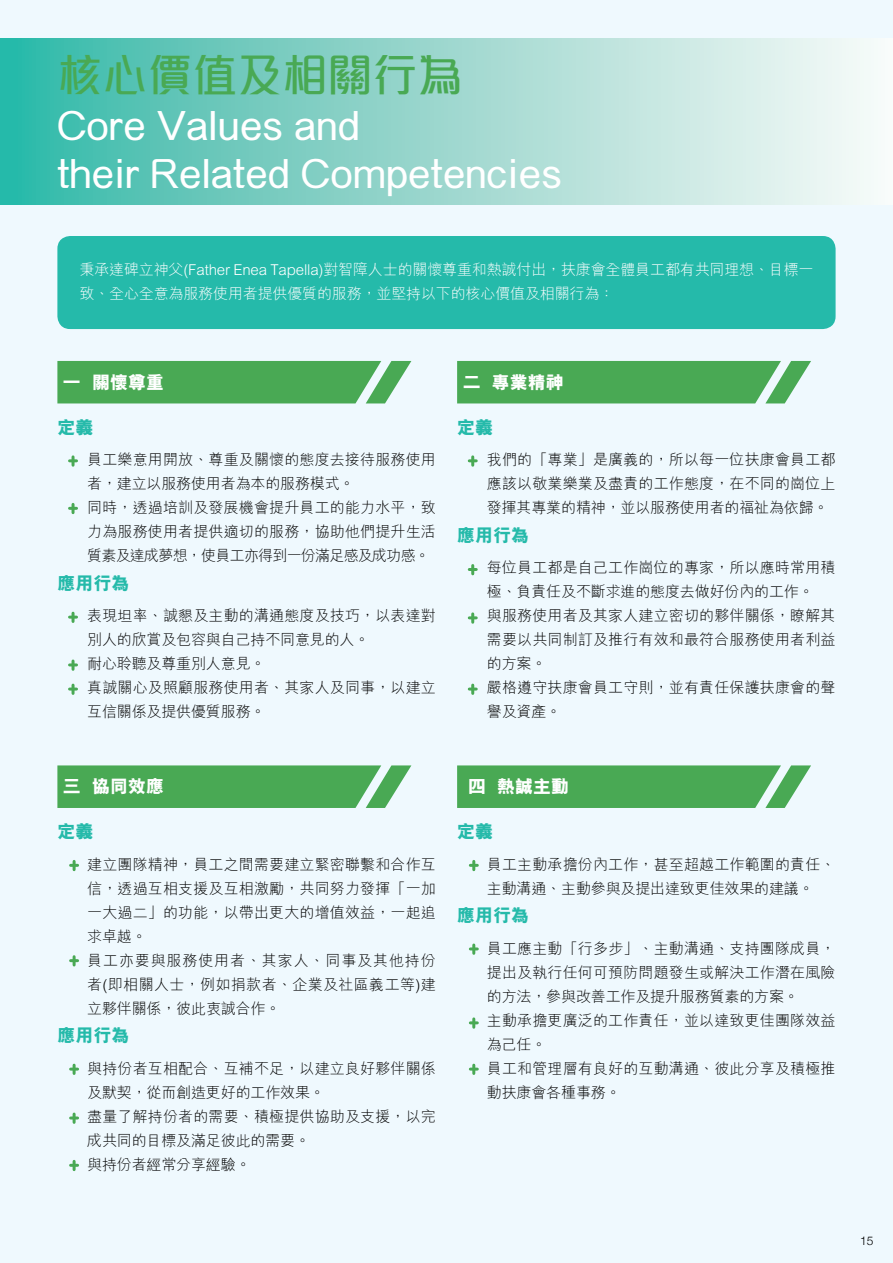
<style>
.page{position:relative;width:893px;height:1263px;background:#eff9fe}
.page>*{position:absolute;margin:0;border:0;box-sizing:border-box;transform-origin:0 0}
.t1{font:500 45px "M Elle HK";color:#49a954}
.t2{font:500 40.5px/48px "M Elle HK";color:#fff}
.t3{font:800 18px "M Hei HK";color:#25baaa}
.t4{font:800 18px "M Hei HK";color:#fff}
.t5{font:300 15px/24px "M Hei HK";letter-spacing:.01em;color:#000}
.t6{font:300 15px/24px "M Hei HK";letter-spacing:-.01em;color:#fff}
.t7{font:300 15px/24px "M Hei HK";letter-spacing:-.01em;color:#000}
.t8{font:300 12px "Helvetica Neue";color:#000}
</style>
<div class="page">
<svg style="left:0;top:38px;width:828px;height:166px;background:#92d6cc"></svg>
<div style="left:57px;top:236px;width:779px;height:93px;background:#25baaa;border-radius:13px"></div>
<svg style="left:57px;top:361px;width:354px;height:42px;background:#53ae5f"></svg>
<svg style="left:457px;top:765px;width:354px;height:43px;background:#55ae60"></svg>
<svg style="left:70px;top:457px;width:7px;height:8px"></svg>
<svg style="left:470px;top:861px;width:7px;height:9px"></svg>
<svg style="left:70px;top:504px;width:7px;height:9px"></svg>
<svg style="left:470px;top:945px;width:7px;height:8px"></svg>
<svg style="left:470px;top:1065px;width:7px;height:8px"></svg>
<svg style="left:470px;top:1019px;width:7px;height:8px"></svg>
<svg style="left:57px;top:765px;width:354px;height:43px;background:#55af60"></svg>
<svg style="left:71px;top:861px;width:7px;height:9px"></svg>
<svg style="left:71px;top:957px;width:7px;height:8px"></svg>
<svg style="left:71px;top:1065px;width:7px;height:8px"></svg>
<svg style="left:71px;top:1114px;width:7px;height:8px"></svg>
<svg style="left:71px;top:1161px;width:7px;height:9px"></svg>
<svg style="left:70px;top:613px;width:7px;height:8px"></svg>
<svg style="left:70px;top:661px;width:7px;height:8px"></svg>
<svg style="left:70px;top:685px;width:7px;height:8px"></svg>
<svg style="left:457px;top:361px;width:354px;height:42px;background:#53ae5e"></svg>
<svg style="left:469px;top:457px;width:7px;height:8px"></svg>
<svg style="left:469px;top:565px;width:7px;height:9px"></svg>
<svg style="left:469px;top:614px;width:7px;height:8px"></svg>
<svg style="left:469px;top:685px;width:7px;height:8px"></svg>
<h1 class="t1" style="left:57px;top:44px;width:406px">核心價值及相關行為</h1>
<h2 class="t2" style="left:57px;top:99px;width:506px">Core Values and<br>their Related Competencies</h2>
<p class="t6" style="left:80px;top:257px;width:736px">秉承達碑立神父(Father Enea Tapella)對智障人士的關懷尊重和熱誠付出，扶康會全體員工都有共同理想、目標一致、全心全意為服務使用者提供優質的服務，並堅持以下的核心價值及相關行為：</p>
<p class="t4" style="left:63px;top:370px;width:103px">一 關懷尊重</p>
<p class="t3" style="left:57px;top:415px;width:37px">定義</p>
<p class="t5" style="left:87px;top:447px;width:350px">員工樂意用開放、尊重及關懷的態度去接待服務使用者，建立以服務使用者為本的服務模式。<br>同時，透過培訓及發展機會提升員工的能力水平，致力為服務使用者提供適切的服務，協助他們提升生活質素及達成夢想，使員工亦得到一份滿足感及成功感。</p>
<p class="t3" style="left:57px;top:571px;width:73px">應用行為</p>
<p class="t7" style="left:87px;top:603px;width:350px">表現坦率、誠懇及主動的溝通態度及技巧，以表達對別人的欣賞及包容與自己持不同意見的人。<br>耐心聆聽及尊重別人意見。<br>真誠關心及照顧服務使用者、其家人及同事，以建立互信關係及提供優質服務。</p>
<p class="t4" style="left:463px;top:370px;width:103px">二 專業精神</p>
<p class="t3" style="left:457px;top:415px;width:37px">定義</p>
<p class="t5" style="left:487px;top:447px;width:350px;text-align:justify">我們的「專業」是廣義的，所以每一位扶康會員工都應該以敬業樂業及盡責的工作態度，在不同的崗位上發揮其專業的精神，並以服務使用者的福祉為依歸。</p>
<p class="t3" style="left:457px;top:523px;width:73px">應用行為</p>
<p class="t5" style="left:487px;top:555px;width:350px">每位員工都是自己工作崗位的專家，所以應時常用積極、負責任及不斷求進的態度去做好份內的工作。<br>與服務使用者及其家人建立密切的夥伴關係，瞭解其需要以共同制訂及推行有效和最符合服務使用者利益的方案。<br>嚴格遵守扶康會員工守則，並有責任保護扶康會的聲譽及資產。</p>
<p class="t4" style="left:63px;top:774px;width:103px">三 協同效應</p>
<p class="t3" style="left:57px;top:820px;width:37px">定義</p>
<p class="t5" style="left:87px;top:852px;width:350px">建立團隊精神，員工之間需要建立緊密聯繫和合作互信，透過互相支援及互相激勵，共同努力發揮「一加一大過二」的功能，以帶出更大的增值效益，一起追求卓越。<br>員工亦要與服務使用者、其家人、同事及其他持份者 (即相關人士，例如捐款者、企業及社區義工等)建立夥伴關係，彼此衷誠合作。</p>
<p class="t3" style="left:57px;top:1024px;width:73px">應用行為</p>
<p class="t5" style="left:87px;top:1056px;width:350px">與持份者互相配合、互補不足，以建立良好夥伴關係及默契，從而創造更好的工作效果。<br>盡量了解持份者的需要、積極提供協助及支援，以完成共同的目標及滿足彼此的需要。<br>與持份者經常分享經驗。</p>
<p class="t4" style="left:468px;top:774px;width:103px">四 熱誠主動</p>
<p class="t3" style="left:457px;top:820px;width:37px">定義</p>
<p class="t5" style="left:487px;top:852px;width:350px">員工主動承擔份內工作，甚至超越工作範圍的責任、主動溝通、主動參與及提出達致更佳效果的建議。</p>
<p class="t3" style="left:457px;top:904px;width:73px">應用行為</p>
<p class="t5" style="left:487px;top:936px;width:350px">員工應主動「行多步」、主動溝通、支持團隊成員，提出及執行任何可預防問題發生或解決工作潛在風險的方法，參與改善工作及提升服務質素的方案。<br>主動承擔更廣泛的工作責任，並以達致更佳團隊效益為己任。<br>員工和管理層有良好的互動溝通、彼此分享及積極推動扶康會各種事務。</p>
<p class="t8" style="left:860px;top:1233px;width:15px">15</p>
</div>
